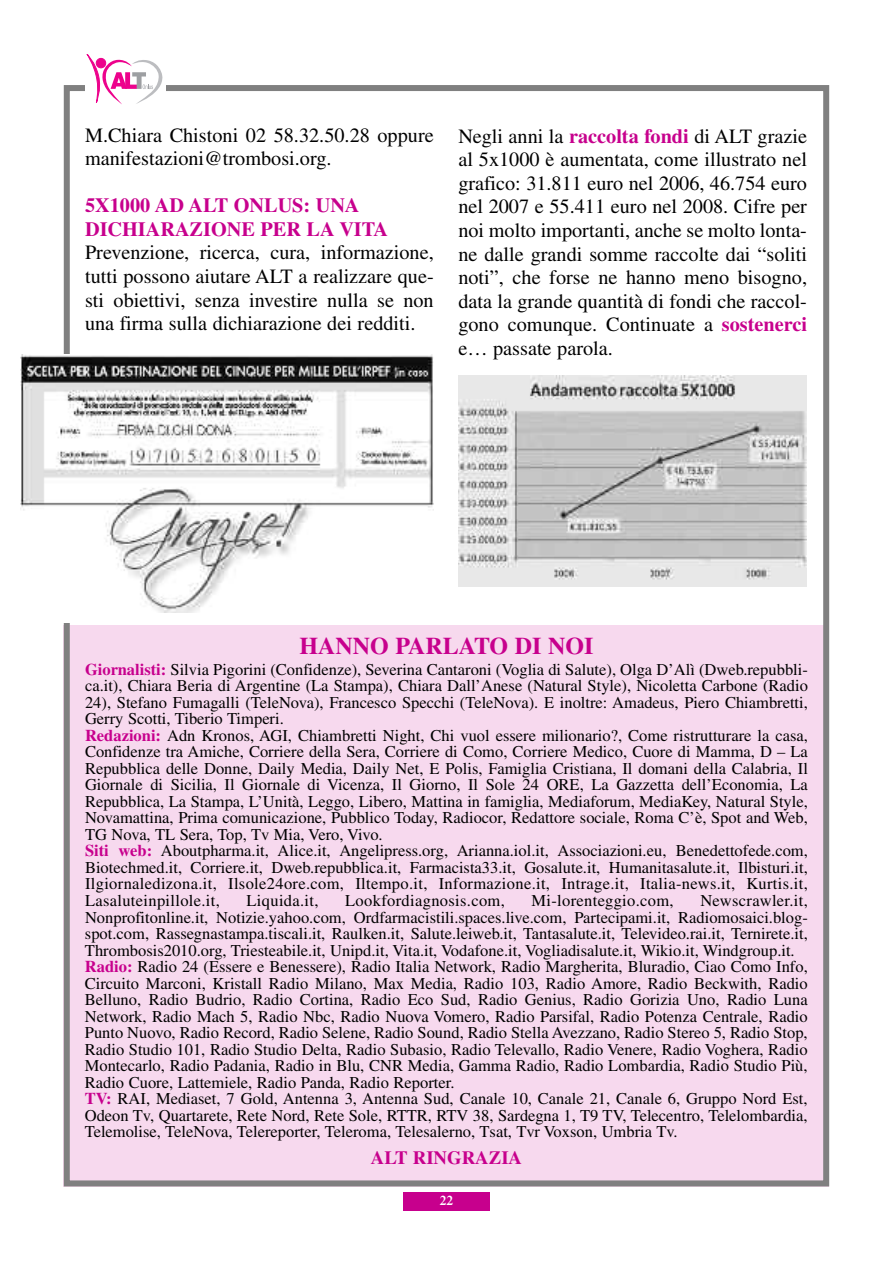
<style>
.page{position:relative;width:893px;height:1263px;background:#fff}
.page>*{position:absolute;margin:0;border:0;box-sizing:border-box;transform-origin:0 0}
.t1{font:700 24px "Times";color:#c7008d}
.t2{font:20.25px/23.5px "Times";color:#000;text-align:justify}
.t3{font:700 20.25px/23.5px "Times";color:#c7008d}
.t4{font:700 18.75px "Times";color:#c7008d}
.t5{font:16.5px/16.5px "Times";color:#000}
.t6{font:16.5px "Times";letter-spacing:.02em;color:#000}
.t7{font:600 13.5px "Times";color:#fff}
.s1{font-weight:700;color:#c7008d}
</style>
<div class="page">
<div style="left:64px;top:625px;width:765px;height:561px;background:#f7d9ee"></div>
<div style="left:64px;top:85px;width:765px;height:1101px;border:6px solid #808080"></div>
<div style="left:85px;top:53px;width:81px;height:53px;background:#fff"></div>
<svg style="left:87px;top:54px;width:76px;height:51px"></svg>
<div style="left:404px;top:1193px;width:85px;height:17px;background:#c7008d"></div>
<div style="left:20px;top:355px;width:414px;height:268px;background:#fff"></div>
<img style="left:20px;top:355px;width:414px;height:258px">
<img style="left:458px;top:376px;width:349px;height:211px">
<p class="t2" style="left:85px;top:125px;width:350px">M.Chiara Chistoni 02 58.32.50.28 oppure manifestazioni@trombosi.org.</p>
<p class="t3" style="left:85px;top:196px;width:305px">5X1000 AD ALT ONLUS: UNA<br>DICHIARAZIONE PER LA VITA</p>
<p class="t2" style="left:85px;top:243px;width:350px">Prevenzione, ricerca, cura, informazione, tutti possono aiutare ALT a realizzare que&shy;sti obiettivi, senza investire nulla se non una firma sulla dichiarazione dei redditi.</p>
<p class="t2" style="left:458px;top:126px;width:350px">Negli anni la <span class="s1">raccolta fondi</span> di ALT grazie al 5x1000 è aumentata, come illustrato nel grafico: 31.811 euro nel 2006, 46.754 euro nel 2007 e 55.411 euro nel 2008. Cifre per noi molto importanti, anche se molto lonta&shy;ne dalle grandi somme raccolte dai “soliti noti”, che forse ne hanno meno bisogno, data la grande quantità di fondi che raccol&shy;gono comunque. Continuate a <span class="s1">sostenerci </span>e… passate parola.</p>
<h1 class="t1" style="left:299px;top:638px;width:295px">HANNO PARLATO DI NOI</h1>
<p class="t5" style="left:85px;top:663px;width:724px"><span class="s1">Giornalisti:</span> Silvia Pigorini (Confidenze), Severina Cantaroni (Voglia di Salute), Olga D’Alì (Dweb.repubbli&shy;ca.it), Chiara Beria di Argentine (La Stampa), Chiara Dall’Anese (Natural Style), Nicoletta Carbone (Radio 24), Stefano Fumagalli (TeleNova), Francesco Specchi (TeleNova). E inoltre: Amadeus, Piero Chiambretti, Gerry Scotti, Tiberio Timperi.<br><span class="s1">Redazioni:</span> Adn Kronos, AGI, Chiambretti Night, Chi vuol essere milionario?, Come ristrutturare la casa, Confidenze tra Amiche, Corriere della Sera, Corriere di Como, Corriere Medico, Cuore di Mamma, D – La Repubblica delle Donne, Daily Media, Daily Net, E Polis, Famiglia Cristiana, Il domani della Calabria, Il Giornale di Sicilia, Il Giornale di Vicenza, Il Giorno, Il Sole 24 ORE, La Gazzetta dell’Economia, La Repubblica, La Stampa, L’Unità, Leggo, Libero, Mattina in famiglia, Mediaforum, MediaKey, Natural Style, Novamattina, Prima comunicazione, Pubblico Today, Radiocor, Redattore sociale, Roma C’è, Spot and Web, TG Nova, TL Sera, Top, Tv Mia, Vero, Vivo.<br><span class="s1">Siti web:</span> Aboutpharma.it, Alice.it, Angelipress.org, Arianna.iol.it, Associazioni.eu, Benedettofede.com, Biotechmed.it, Corriere.it, Dweb.repubblica.it, Farmacista33.it, Gosalute.it, Humanitasalute.it, Ilbisturi.it, Ilgiornaledizona.it, Ilsole24ore.com, Iltempo.it, Informazione.it, Intrage.it, Italia-news.it, Kurtis.it, Lasaluteinpillole.it,</p>
<p class="t5" style="left:85px;top:894px;width:725px;text-indent:616px">Newscrawler.it, Nonprofitonline.it, Notizie.yahoo.com, Ordfarmacistili.spaces.live.com, Partecipami.it, Radiomosaici.blog&shy;spot.com, Rassegnastampa.tiscali.it, Raulken.it, Salute.leiweb.it, Tantasalute.it, Televideo.rai.it, Ternirete.it, Thrombosis2010.org, Triesteabile.it, Unipd.it, Vita.it, Vodafone.it, Vogliadisalute.it, Wikio.it, Windgroup.it.<br><span class="s1">Radio:</span> Radio 24 (Essere e Benessere), Radio Italia Network, Radio Margherita, Bluradio, Ciao Como Info, Circuito Marconi, Kristall Radio Milano, Max Media, Radio 103, Radio Amore, Radio Beckwith, Radio Belluno, Radio Budrio, Radio Cortina, Radio Eco Sud, Radio Genius, Radio Gorizia Uno, Radio Luna Network, Radio Mach 5, Radio Nbc, Radio Nuova Vomero, Radio Parsifal, Radio Potenza Centrale, Radio Punto Nuovo, Radio Record, Radio Selene, Radio Sound, Radio Stella Avezzano, Radio Stereo 5, Radio Stop, Radio Studio 101, Radio Studio Delta, Radio Subasio, Radio Televallo, Radio Venere, Radio Voghera, Radio Montecarlo, Radio Padania, Radio in Blu, CNR Media, Gamma Radio, Radio Lombardia, Radio Studio Più, Radio Cuore, Lattemiele, Radio Panda, Radio Reporter.<br><span class="s1">TV:</span> RAI, Mediaset, 7 Gold, Antenna 3, Antenna Sud, Canale 10, Canale 21, Canale 6, Gruppo Nord Est, Odeon Tv, Quartarete, Rete Nord, Rete Sole, RTTR, RTV 38, Sardegna 1, T9 TV, Telecentro, Telelombardia, Telemolise, TeleNova, Telereporter, Teleroma, Telesalerno, Tsat, Tvr Voxson, Umbria Tv.</p>
<p class="t4" style="left:371px;top:1151px;width:153px">ALT RINGRAZIA</p>
<p class="t6" style="left:247px;top:895px;width:74px">Liquida.it,</p>
<p class="t6" style="left:345px;top:895px;width:161px">Lookfordiagnosis.com,</p>
<p class="t6" style="left:531px;top:895px;width:144px">Mi-lorenteggio.com,</p>
<p class="t7" style="left:440px;top:1195px;width:15px">22</p>
</div>
